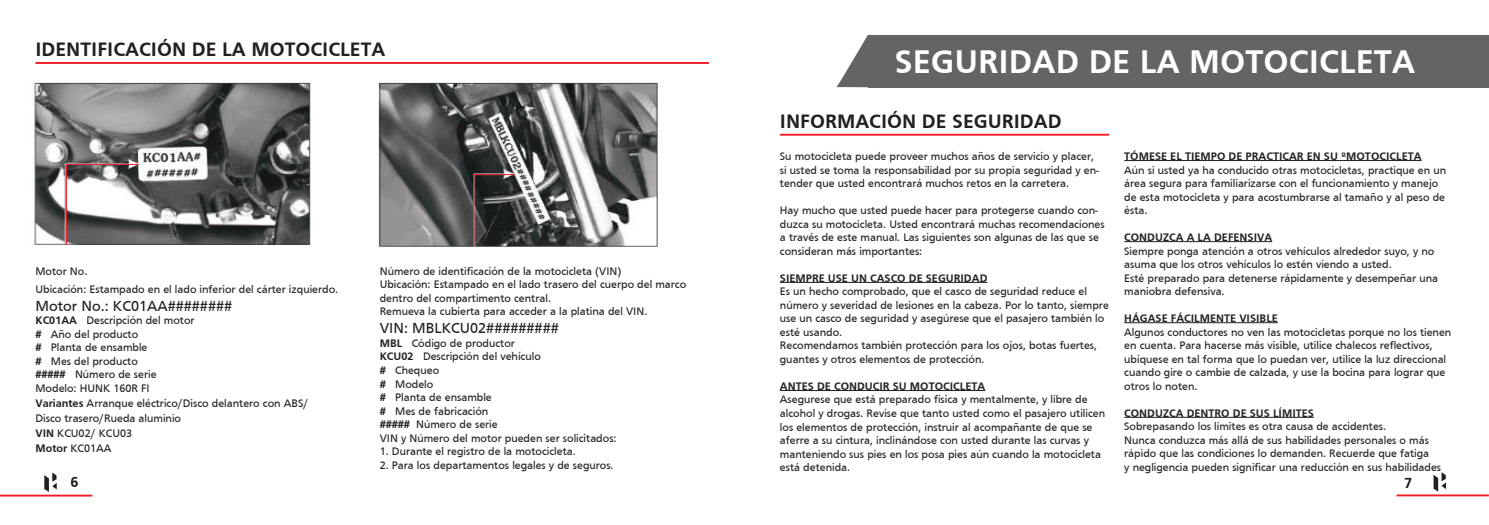
<style>
.page{position:relative;width:1489px;height:525px;background:#fff}
.page>*{position:absolute;margin:0;border:0;box-sizing:border-box;transform-origin:0 0}
.t1{font:700 33.75px "Frutiger";color:#fff}
.t2{font:700 20px "Frutiger";color:#241f1f}
.t3{font:15px "Frutiger";color:#241f1f}
.t4{font:700 15px "Frutiger";color:#241f1f}
.t5{font:11.25px/13.5px "Frutiger";color:#241f1f}
.t6{font:700 11.25px "Frutiger";color:#241f1f}
.s1{font-weight:700}
</style>
<div class="page">
<hr style="left:0;top:494px;width:92px;height:2px;background:#ef1923">
<svg style="left:44px;top:472px;width:13px;height:19px"></svg>
<hr style="left:1396px;top:494px;width:92px;height:2px;background:#ef1923">
<svg style="left:1433px;top:472px;width:12px;height:19px"></svg>
<hr style="left:35px;top:62px;width:674px;height:2px;background:#ef1923">
<img style="left:34px;top:83px;width:278px;height:161px">
<img style="left:378px;top:82px;width:285px;height:165px">
<hr style="left:780px;top:282px;width:207px;height:1px;background:#241f1f">
<hr style="left:780px;top:390px;width:205px;height:1px;background:#241f1f">
<hr style="left:1124px;top:160px;width:297px;height:1px;background:#241f1f">
<hr style="left:1124px;top:241px;width:148px;height:1px;background:#241f1f">
<hr style="left:1124px;top:322px;width:153px;height:1px;background:#241f1f">
<hr style="left:1124px;top:417px;width:189px;height:1px;background:#241f1f">
<hr style="left:780px;top:134px;width:329px;height:2px;background:#ef1923">
<svg style="left:473px;top:174px;width:42px;height:73px;background:#373233"></svg>
<svg style="left:66px;top:163px;width:74px;height:82px"></svg>
<div style="left:868px;top:35px;width:620px;height:52px;background:#656365"></div>
<svg style="left:836px;top:35px;width:32px;height:52px"></svg>
<h2 class="t2" style="left:35px;top:39px;width:351px">IDENTIFICACIÓN DE LA MOTOCICLETA</h2>
<p class="t5" style="left:35px;top:262px;width:304px;line-height:18px">Motor No.<br>Ubicación: Estampado en el lado inferior del cárter izquierdo.</p>
<h3 class="t3" style="left:35px;top:297px;width:198px">Motor No.: KC01AA########</h3>
<p class="t5" style="left:35px;top:314px;width:161px"><span class="s1">KC01AA</span> Descripción del motor <span class="s1">#</span> Año del producto<br><span class="s1">#</span> Planta de ensamble<br><span class="s1">#</span> Mes del producto<br><span class="s1">#####</span> Número de serie<br>Modelo: HUNK 160R FI</p>
<p class="t5" style="left:35px;top:395px;width:274px;line-height:15px"><span class="s1">Variantes</span> Arranque eléctrico/Disco delantero con ABS/<br>Disco trasero/Rueda aluminio<br><span class="s1">VIN</span> KCU02/ KCU03<br><span class="s1">Motor</span> KC01AA</p>
<p class="t5" style="left:380px;top:264px;width:308px">Número de identificación de la motocicleta (VIN)<br>Ubicación: Estampado en el lado trasero del cuerpo del marco dentro del compartimento central.<br>Remueva la cubierta para acceder a la platina del VIN.</p>
<h3 class="t3" style="left:380px;top:320px;width:180px">VIN: MBLKCU02#########</h3>
<p class="t5" style="left:380px;top:336px;width:238px"><span class="s1">MBL</span> Código de productor<br><span class="s1">KCU02</span> Descripción del vehículo<br><span class="s1">#</span> Chequeo<br><span class="s1">#</span> Modelo<br><span class="s1">#</span> Planta de ensamble<br><span class="s1">#</span> Mes de fabricación<br><span class="s1">#####</span> Número de serie<br>VIN y Número del motor pueden ser solicitados:</p>
<p class="t5" style="left:380px;top:444px;width:197px">1. Durante el registro de la motocicleta.</p>
<p class="t5" style="left:380px;top:458px;width:235px">2. Para los departamentos legales y de seguros.</p>
<h1 class="t1" style="left:894px;top:44px;width:522px">SEGURIDAD DE LA MOTOCICLETA</h1>
<h1 class="t1" style="left:964px;top:48px;width:473px">SEGURIDAD DE MOTOCICLETA</h1>
<h2 class="t2" style="left:780px;top:110px;width:283px">INFORMACIÓN DE SEGURIDAD</h2>
<p class="t5" style="left:780px;top:150px;width:320px">Su motocicleta puede proveer muchos años de servicio y placer, si usted se toma la responsabilidad por su propia seguridad y en&shy;tender que usted encontrará muchos retos en la carretera.</p>
<p class="t5" style="left:780px;top:204px;width:326px">Hay mucho que usted puede hacer para protegerse cuando con&shy;duzca su motocicleta. Usted encontrará muchas recomendaciones a través de este manual. Las siguientes son algunas de las que se consideran más importantes:</p>
<p class="t6" style="left:780px;top:272px;width:209px">SIEMPRE USE UN CASCO DE SEGURIDAD</p>
<p class="t5" style="left:780px;top:285px;width:330px">Es un hecho comprobado, que el casco de seguridad reduce el número y severidad de lesiones en la cabeza. Por lo tanto, siempre use un casco de seguridad y asegúrese que el pasajero también lo esté usando.<br>Recomendamos también protección para los ojos, botas fuertes, guantes y otros elementos de protección.</p>
<p class="t6" style="left:780px;top:380px;width:207px">ANTES DE CONDUCIR SU MOTOCICLETA</p>
<p class="t5" style="left:780px;top:393px;width:327px">Asegurese que está preparado física y mentalmente, y libre de alcohol y drogas. Revise que tanto usted como el pasajero utilicen los elementos de protección, instruir al acompañante de que se aferre a su cintura, inclinándose con usted durante las curvas y manteniendo sus pies en los posa pies aún cuando la motocicleta está detenida.</p>
<p class="t6" style="left:1124px;top:150px;width:299px">TÓMESE EL TIEMPO DE PRACTICAR EN SU ºMOTOCICLETA</p>
<p class="t5" style="left:1124px;top:163px;width:323px">Aún si usted ya ha conducido otras motocicletas, practique en un área segura para familiarizarse con el funcionamiento y manejo de esta motocicleta y para acostumbrarse al tamaño y al peso de ésta.</p>
<p class="t6" style="left:1124px;top:231px;width:149px">CONDUZCA A LA DEFENSIVA</p>
<p class="t5" style="left:1124px;top:244px;width:315px">Siempre ponga atención a otros vehículos alrededor suyo, y no asuma que los otros vehículos lo estén viendo a usted.<br>Esté preparado para detenerse rápidamente y desempeñar una maniobra defensiva.</p>
<p class="t6" style="left:1124px;top:312px;width:155px">HÁGASE FÁCILMENTE VISIBLE</p>
<p class="t5" style="left:1124px;top:325px;width:328px">Algunos conductores no ven las motocicletas porque no los tienen en cuenta. Para hacerse más visible, utilice chalecos reflectivos, ubíquese en tal forma que lo puedan ver, utilice la luz direccional cuando gire o cambie de calzada, y use la bocina para lograr que otros lo noten.</p>
<p class="t6" style="left:1124px;top:407px;width:191px">CONDUZCA DENTRO DE SUS LÍMITES</p>
<p class="t5" style="left:1124px;top:419px;width:318px">Sobrepasando los límites es otra causa de accidentes.<br>Nunca conduzca más allá de sus habilidades personales o más rápido que las condiciones lo demanden. Recuerde que fatiga<br>y negligencia pueden significar una reducción en sus habilidades</p>
<h3 class="t4" style="left:70px;top:474px;width:10px">6</h3>
<h3 class="t4" style="left:1404px;top:474px;width:10px">7</h3>
</div>
